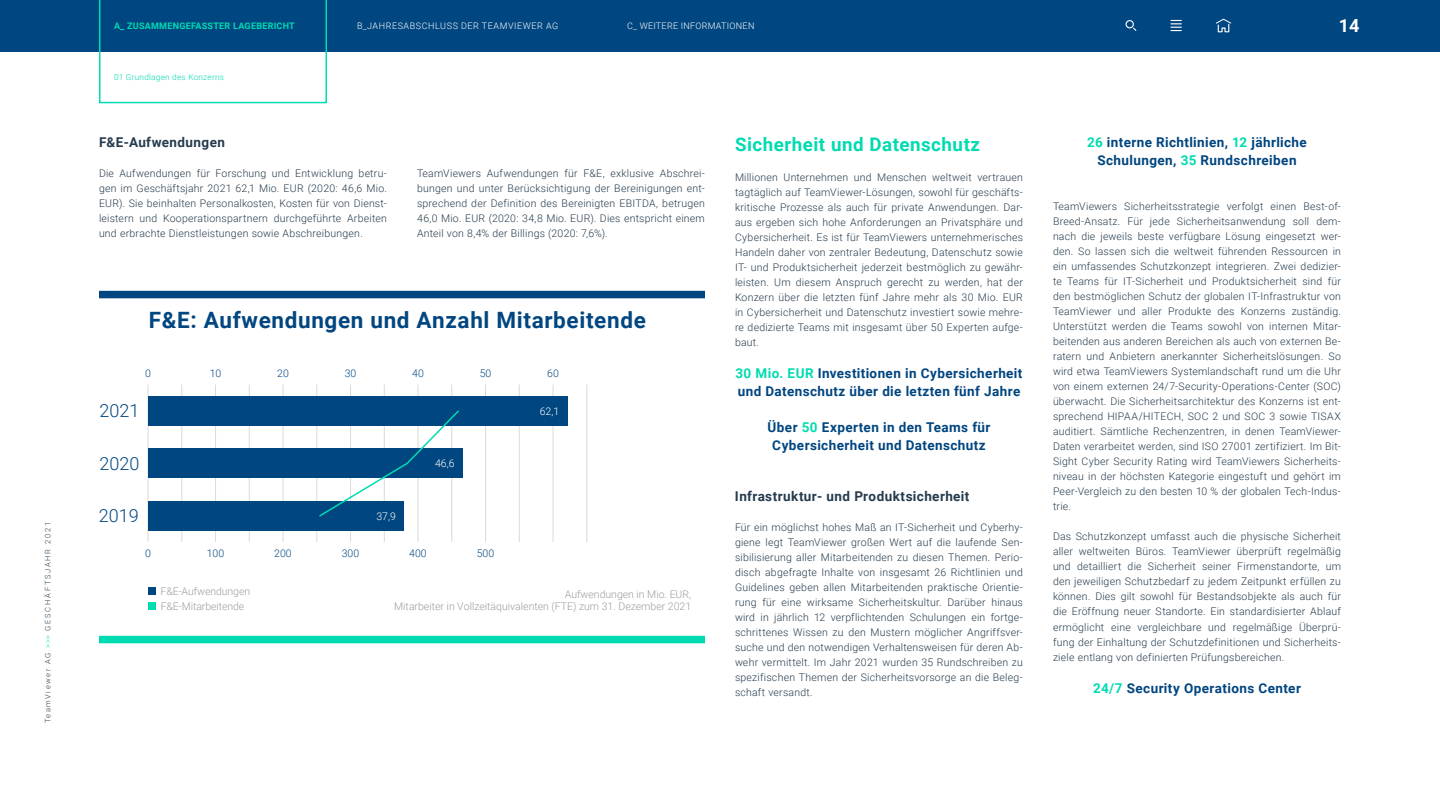
<style>
.page{position:relative;width:1440px;height:810px;background:#fff}
.page>*{position:absolute;margin:0;border:0;box-sizing:border-box;transform-origin:0 0}
.t1{font:700 22.5px "Roboto";letter-spacing:.03em;color:#004680}
.t2{font:700 18.75px "Roboto";letter-spacing:.025em;color:#00dbb1}
.t3{font:300 18px "Roboto";color:#004680}
.t4{font:700 18px "Roboto";color:#fff}
.t5{font:700 13.5px/18px "Roboto";letter-spacing:.03em;color:#004580;text-align:center}
.t6{font:700 13.5px "Roboto";letter-spacing:.03em;color:#253b4d}
.t7{font:300 10.5px/15px "Roboto";letter-spacing:.02em;color:#253b4d;text-align:justify}
.t8{font:300 10.5px/15px "Roboto";color:#9d9d9c}
.t9{font:300 10.5px "Roboto";color:#004680}
.t10{font:300 10.5px "Roboto";color:#fff}
.t11{font:300 9px "Roboto";letter-spacing:.065em;color:#fff}
.t12{font:700 9px "Roboto";letter-spacing:.03em;color:#00dbb1}
.t13{font:300 9px "Roboto";letter-spacing:.03em;color:#fff}
.t14{font:300 8.25px "Roboto";letter-spacing:.03em;color:#00dbb1}
.t15{font:300 7.5px "Roboto";letter-spacing:.235em;color:#253b4d}
.s1{color:#00dbb1}
</style>
<div class="page">
<div style="left:0;top:0;width:1440px;height:51px;background:#004680"></div>
<svg style="left:1216px;top:18px;width:16px;height:15px"></svg>
<div style="left:1126px;top:20px;width:8px;height:8px;border:1px solid #fff;border-radius:50%"></div>
<svg style="left:1171px;top:20px;width:10px;height:11px"></svg>
<svg style="left:99px;top:0;width:228px;height:103px"></svg>
<div style="left:99px;top:291px;width:606px;height:7px;background:#004680"></div>
<hr style="left:350px;top:385px;width:1px;height:157px;background:#dadada">
<hr style="left:485px;top:385px;width:1px;height:157px;background:#dadada">
<hr style="left:553px;top:385px;width:1px;height:157px;background:#dadada">
<hr style="left:148px;top:385px;width:1px;height:157px;background:#dadada">
<hr style="left:182px;top:385px;width:1px;height:157px;background:#dadada">
<hr style="left:215px;top:385px;width:1px;height:157px;background:#dadada">
<hr style="left:249px;top:385px;width:1px;height:157px;background:#dadada">
<hr style="left:283px;top:385px;width:1px;height:157px;background:#dadada">
<hr style="left:418px;top:385px;width:1px;height:157px;background:#dadada">
<hr style="left:384px;top:385px;width:1px;height:157px;background:#dadada">
<hr style="left:317px;top:385px;width:1px;height:157px;background:#dadada">
<hr style="left:452px;top:385px;width:1px;height:157px;background:#dadada">
<hr style="left:519px;top:385px;width:1px;height:157px;background:#dadada">
<hr style="left:587px;top:385px;width:1px;height:157px;background:#dadada">
<div style="left:148px;top:396px;width:419px;height:30px;background:#004680"></div>
<div style="left:148px;top:448px;width:315px;height:30px;background:#004680"></div>
<div style="left:148px;top:501px;width:256px;height:30px;background:#004680"></div>
<div style="left:99px;top:636px;width:606px;height:7px;background:#00dbb1"></div>
<div style="left:148px;top:588px;width:8px;height:7px;background:#004680"></div>
<div style="left:148px;top:603px;width:8px;height:7px;background:#00dbb1"></div>
<svg style="left:317px;top:410px;width:142px;height:108px"></svg>
<p class="t15" style="left:43px;top:723px;width:203px;rotate:-90deg">TeamViewer AG <span class="s1">&gt;&gt;&gt;</span> GESCHÄFTSJAHR 2021</p>
<p class="t12" style="left:114px;top:20px;width:182px">A_ ZUSAMMENGEFASSTER LAGEBERICHT</p>
<p class="t11" style="left:357px;top:20px;width:203px">B_JAHRESABSCHLUSS DER TEAMVIEWER AG</p>
<p class="t13" style="left:627px;top:20px;width:129px">C_ WEITERE INFORMATIONEN</p>
<p class="t14" style="left:114px;top:72px;width:112px">01 Grundlagen des Konzerns</p>
<p class="t6" style="left:99px;top:133px;width:128px">F&amp;E-Aufwendungen</p>
<p class="t7" style="left:99px;top:166px;width:289px">Die Aufwendungen für Forschung und Entwicklung betru&shy;gen im Geschäftsjahr 2021 62,1 Mio. EUR (2020: 46,6 Mio.<br>EUR). Sie beinhalten Personalkosten, Kosten für von Dienst&shy;leistern und Kooperationspartnern durchgeführte Arbeiten und erbrachte Dienstleistungen sowie Abschreibungen.</p>
<p class="t7" style="left:417px;top:166px;width:289px">TeamViewers Aufwendungen für F&amp;E, exklusive Abschrei&shy;bungen und unter Berücksichtigung der Bereinigungen ent&shy;sprechend der Definition des Bereinigten EBITDA, betrugen 46,0 Mio. EUR (2020: 34,8 Mio. EUR). Dies entspricht einem Anteil von 8,4% der Billings (2020: 7,6%).</p>
<h1 class="t1" style="left:149px;top:305px;width:499px">F&amp;E: Aufwendungen und Anzahl Mitarbeitende</h1>
<p class="t9" style="left:145px;top:365px;width:7px">0</p>
<p class="t9" style="left:210px;top:365px;width:13px">10</p>
<p class="t9" style="left:277px;top:365px;width:13px">20</p>
<p class="t9" style="left:345px;top:365px;width:13px">30</p>
<p class="t9" style="left:412px;top:365px;width:13px">40</p>
<p class="t9" style="left:480px;top:365px;width:13px">50</p>
<p class="t9" style="left:547px;top:365px;width:13px">60</p>
<h3 class="t3" style="left:100px;top:398px;width:41px">2021</h3>
<p class="t10" style="left:540px;top:403px;width:21px">62,1</p>
<h3 class="t3" style="left:100px;top:451px;width:41px">2020</h3>
<h3 class="t3" style="left:99px;top:503px;width:41px">2019</h3>
<p class="t10" style="left:376px;top:508px;width:21px">37,9</p>
<p class="t10" style="left:435px;top:456px;width:21px">46,6</p>
<p class="t9" style="left:145px;top:546px;width:7px">0</p>
<p class="t9" style="left:207px;top:546px;width:19px">100</p>
<p class="t9" style="left:274px;top:546px;width:19px">200</p>
<p class="t9" style="left:342px;top:546px;width:19px">300</p>
<p class="t9" style="left:409px;top:546px;width:19px">400</p>
<p class="t9" style="left:477px;top:546px;width:19px">500</p>
<p class="t8" style="left:161px;top:584px;width:91px">F&amp;E-Aufwendungen<br>F&amp;E-Mitarbeitende</p>
<p class="t8" style="left:394px;top:588px;width:299px;line-height:12px;text-align:right">Aufwendungen in Mio. EUR,<br>Mitarbeiter in Vollzeitäquivalenten (FTE) zum 31. Dezember 2021</p>
<h2 class="t2" style="left:735px;top:132px;width:247px">Sicherheit und Datenschutz</h2>
<p class="t7" style="left:735px;top:170px;width:290px">Millionen Unternehmen und Menschen weltweit vertrauen tagtäglich auf TeamViewer-Lösungen, sowohl für geschäfts&shy;kritische Prozesse als auch für private Anwendungen. Dar&shy;aus ergeben sich hohe Anforderungen an Privatsphäre und Cybersicherheit. Es ist für TeamViewers unternehmerisches Handeln daher von zentraler Bedeutung, Datenschutz sowie IT- und Produktsicherheit jederzeit bestmöglich zu gewähr&shy;leisten. Um diesem Anspruch gerecht zu werden, hat der Konzern über die letzten fünf Jahre mehr als 30 Mio. EUR in Cybersicherheit und Datenschutz investiert sowie mehre&shy;re dedizierte Teams mit insgesamt über 50 Experten aufge&shy;baut.</p>
<p class="t5" style="left:736px;top:364px;width:288px;text-align:left"><span class="s1">30 Mio. EUR</span> Investitionen in Cybersicherheit und Datenschutz über die letzten fünf Jahre</p>
<p class="t5" style="left:768px;top:418px;width:224px">Über <span class="s1">50</span> Experten in den Teams für<br>Cybersicherheit und Datenschutz</p>
<p class="t6" style="left:735px;top:487px;width:236px">Infrastruktur- und Produktsicherheit</p>
<p class="t7" style="left:735px;top:519px;width:289px">Für ein möglichst hohes Maß an IT-Sicherheit und Cyberhy&shy;giene legt TeamViewer großen Wert auf die laufende Sen&shy;sibilisierung aller Mitarbeitenden zu diesen Themen. Perio&shy;disch abgefragte Inhalte von insgesamt 26 Richtlinien und Guidelines geben allen Mitarbeitenden praktische Orientie&shy;rung für eine wirksame Sicherheitskultur. Darüber hinaus wird in jährlich 12 verpflichtenden Schulungen ein fortge&shy;schrittenes Wissen zu den Mustern möglicher Angriffsver&shy;suche und den notwendigen Verhaltensweisen für deren Ab&shy;wehr vermittelt. Im Jahr 2021 wurden 35 Rundschreiben zu spezifischen Themen der Sicherheitsvorsorge an die Beleg&shy;schaft versandt.</p>
<h3 class="t4" style="left:1339px;top:12px;width:22px">14</h3>
<p class="t5" style="left:1087px;top:133px;width:221px"><span class="s1">26</span> interne Richtlinien, <span class="s1">12</span> jährliche<br>Schulungen, <span class="s1">35</span> Rundschreiben</p>
<p class="t7" style="left:1053px;top:199px;width:290px">TeamViewers Sicherheitsstrategie verfolgt einen Best-of-Breed-Ansatz. Für jede Sicherheitsanwendung soll dem&shy;nach die jeweils beste verfügbare Lösung eingesetzt wer&shy;den. So lassen sich die weltweit führenden Ressourcen in ein umfassendes Schutzkonzept integrieren. Zwei dedizier&shy;te Teams für IT-Sicherheit und Produktsicherheit sind für den bestmöglichen Schutz der globalen IT-Infrastruktur von TeamViewer und aller Produkte des Konzerns zuständig.<br>Unterstützt werden die Teams sowohl von internen Mitar&shy;beitenden aus anderen Bereichen als auch von externen Be&shy;ratern und Anbietern anerkannter Sicherheitslösungen. So wird etwa TeamViewers Systemlandschaft rund um die Uhr von einem externen 24/7-Security-Operations-Center (SOC) überwacht. Die Sicherheitsarchitektur des Konzerns ist ent&shy;sprechend HIPAA/HITECH, SOC 2 und SOC 3 sowie TISAX auditiert. Sämtliche Rechenzentren, in denen TeamViewer-Daten verarbeitet werden, sind ISO 27001 zertifiziert. Im Bit-Sight Cyber Security Rating wird TeamViewers Sicherheits&shy;niveau in der höchsten Kategorie eingestuft und gehört im Peer-Vergleich zu den besten 10 % der globalen Tech-Indus&shy;trie.</p>
<p class="t7" style="left:1053px;top:529px;width:290px">Das Schutzkonzept umfasst auch die physische Sicherheit aller weltweiten Büros. TeamViewer überprüft regelmäßig und detailliert die Sicherheit seiner Firmenstandorte, um den jeweiligen Schutzbedarf zu jedem Zeitpunkt erfüllen zu können. Dies gilt sowohl für Bestandsobjekte als auch für die Eröffnung neuer Standorte. Ein standardisierter Ablauf ermöglicht eine vergleichbare und regelmäßige Überprü&shy;fung der Einhaltung der Schutzdefinitionen und Sicherheits&shy;ziele entlang von definierten Prüfungsbereichen.</p>
<p class="t5" style="left:1093px;top:679px;width:209px"><span class="s1">24/7</span> Security Operations Center</p>
</div>
